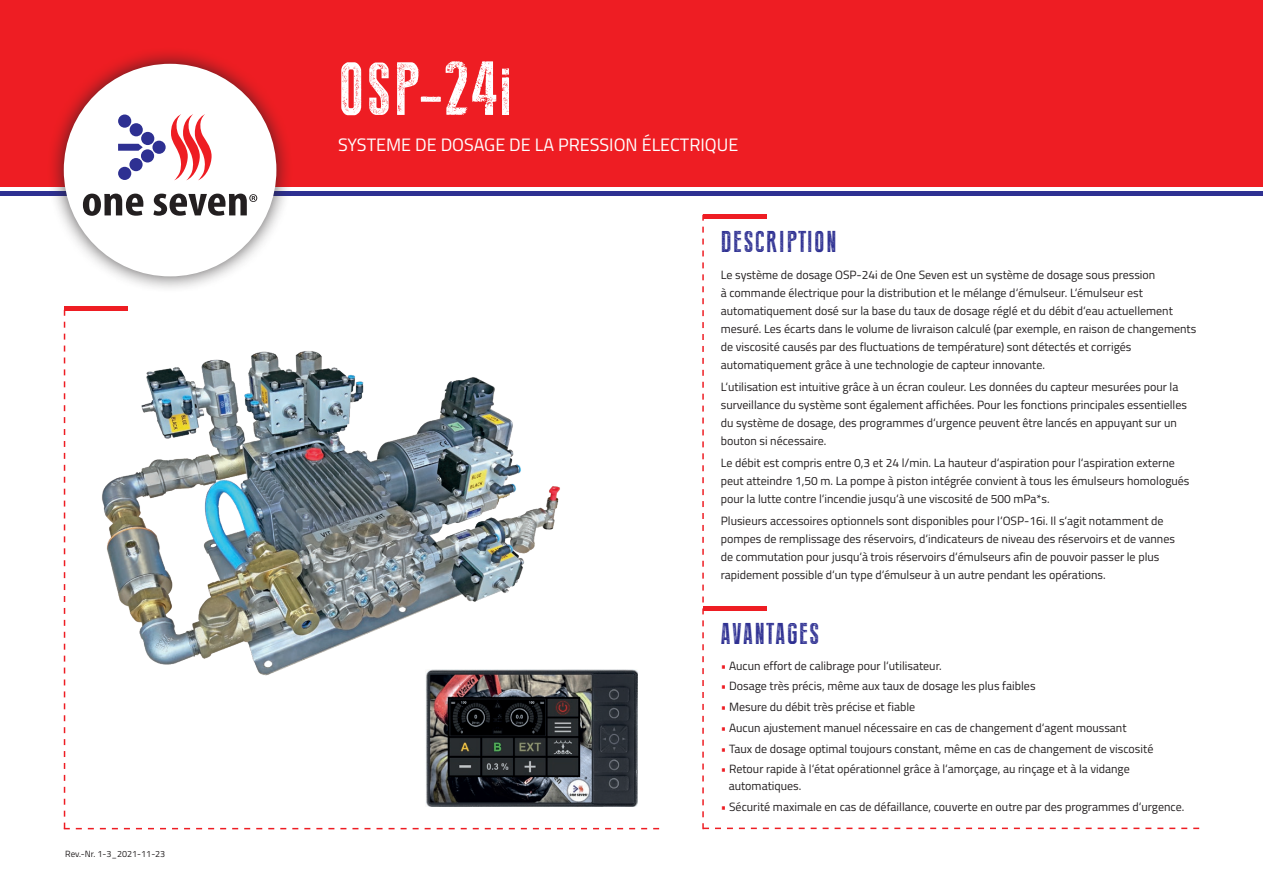
<style>
.page{position:relative;width:1263px;height:893px;background:#fff}
.page>*{position:absolute;margin:0;border:0;box-sizing:border-box;transform-origin:0 0}
.t1{font:75px "Press Style";letter-spacing:.025em;color:#fff}
.t2{font:30px "Press Style";letter-spacing:.055em;color:#2e3092}
.t3{font:18px "Titillium";color:#fff}
.t4{font:12px/18px "Titillium";color:#231f20}
.t5{font:9px "Titillium";color:#231f20}
.s1{color:#ee1d23}
</style>
<div class="page">
<div style="left:0;top:0;width:1263px;height:187px;background:#ee1d23"></div>
<div style="left:0;top:191px;width:1263px;height:5px;background:#2e3092"></div>
<svg style="left:702px;top:215px;width:497px;height:614px"></svg>
<div style="left:47px;top:47px;width:246px;height:246px;background:#231f20;opacity:.75"></div>
<div style="left:64px;top:64px;width:212px;height:212px;background:#fff;border-radius:50%"></div>
<svg style="left:83px;top:194px;width:60px;height:22px"></svg>
<svg style="left:153px;top:194px;width:104px;height:22px"></svg>
<svg style="left:118px;top:144px;width:25px;height:7px"></svg>
<div style="left:118px;top:115px;width:13px;height:13px;background:#2e3092;border-radius:50%"></div>
<div style="left:130px;top:123px;width:13px;height:13px;background:#2e3092;border-radius:50%"></div>
<div style="left:141px;top:132px;width:13px;height:13px;background:#2e3092;border-radius:50%"></div>
<div style="left:152px;top:141px;width:14px;height:13px;background:#2e3092;border-radius:50%"></div>
<div style="left:141px;top:149px;width:13px;height:14px;background:#2e3092;border-radius:50%"></div>
<div style="left:129px;top:158px;width:14px;height:13px;background:#2e3092;border-radius:50%"></div>
<div style="left:118px;top:167px;width:13px;height:13px;background:#2e3092;border-radius:50%"></div>
<svg style="left:171px;top:114px;width:41px;height:66px"></svg>
<hr style="left:703px;top:215px;width:63px;height:4px;background:#ee1d23">
<hr style="left:703px;top:606px;width:63px;height:4px;background:#ee1d23">
<img style="left:63px;top:306px;width:571px;height:437px">
<img style="left:425px;top:670px;width:213px;height:136px">
<p class="t5" style="left:65px;top:848px;width:102px">Rev.-Nr. 1-3_2021-11-23</p>
<h1 class="t1" style="left:338px;top:49px;width:174px">OSP-24i</h1>
<h3 class="t3" style="left:338px;top:131px;width:402px">SYSTEME DE DOSAGE DE LA PRESSION ÉLECTRIQUE</h3>
<h2 class="t2" style="left:721px;top:226px;width:117px">DESCRIPTION</h2>
<p class="t4" style="left:721px;top:265px;width:477px">Le système de dosage OSP-24i de One Seven est un système de dosage sous pression<br>à commande électrique pour la distribution et le mélange d‘émulseur. L‘émulseur est automatiquement dosé sur la base du taux de dosage réglé et du débit d‘eau actuellement mesuré. Les écarts dans le volume de livraison calculé (par exemple, en raison de changements de viscosité causés par des fluctuations de température) sont détectés et corrigés automatiquement grâce à une technologie de capteur innovante.</p>
<p class="t4" style="left:721px;top:377px;width:468px">L‘utilisation est intuitive grâce à un écran couleur. Les données du capteur mesurées pour la surveillance du système sont également affichées. Pour les fonctions principales essentielles du système de dosage, des programmes d‘urgence peuvent être lancés en appuyant sur un bouton si nécessaire.</p>
<p class="t4" style="left:721px;top:453px;width:470px">Le débit est compris entre 0,3 et 24 l/min. La hauteur d‘aspiration pour l‘aspiration externe peut atteindre 1,50 m. La pompe à piston intégrée convient à tous les émulseurs homologués pour la lutte contre l‘incendie jusqu‘à une viscosité de 500 mPa*s.</p>
<p class="t4" style="left:721px;top:512px;width:456px">Plusieurs accessoires optionnels sont disponibles pour l‘OSP-16i. Il s‘agit notamment de pompes de remplissage des réservoirs, d‘indicateurs de niveau des réservoirs et de vannes de commutation pour jusqu‘à trois réservoirs d‘émulseurs afin de pouvoir passer le plus rapidement possible d‘un type d‘émulseur à un autre pendant les opérations.</p>
<h2 class="t2" style="left:721px;top:618px;width:100px">AVANTAGES</h2>
<p class="t4" style="left:721px;top:656px;width:222px"><span class="s1">•</span> Aucun effort de calibrage pour l‘utilisateur.</p>
<p class="t4" style="left:721px;top:676px;width:316px"><span class="s1">•</span> Dosage très précis, même aux taux de dosage les plus faibles</p>
<p class="t4" style="left:721px;top:697px;width:196px"><span class="s1">•</span> Mesure du débit très précise et fiable</p>
<p class="t4" style="left:721px;top:718px;width:407px"><span class="s1">•</span> Aucun ajustement manuel nécessaire en cas de changement d‘agent moussant</p>
<p class="t4" style="left:721px;top:739px;width:434px"><span class="s1">•</span> Taux de dosage optimal toujours constant, même en cas de changement de viscosité</p>
<p class="t4" style="left:729px;top:760px;width:403px;line-height:16.5px;text-indent:-8px"><span class="s1">•</span> Retour rapide à l‘état opérationnel grâce à l‘amorçage, au rinçage et à la vidange automatiques.</p>
<p class="t4" style="left:721px;top:797px;width:465px"><span class="s1">•</span> Sécurité maximale en cas de défaillance, couverte en outre par des programmes d‘urgence.</p>
</div>
